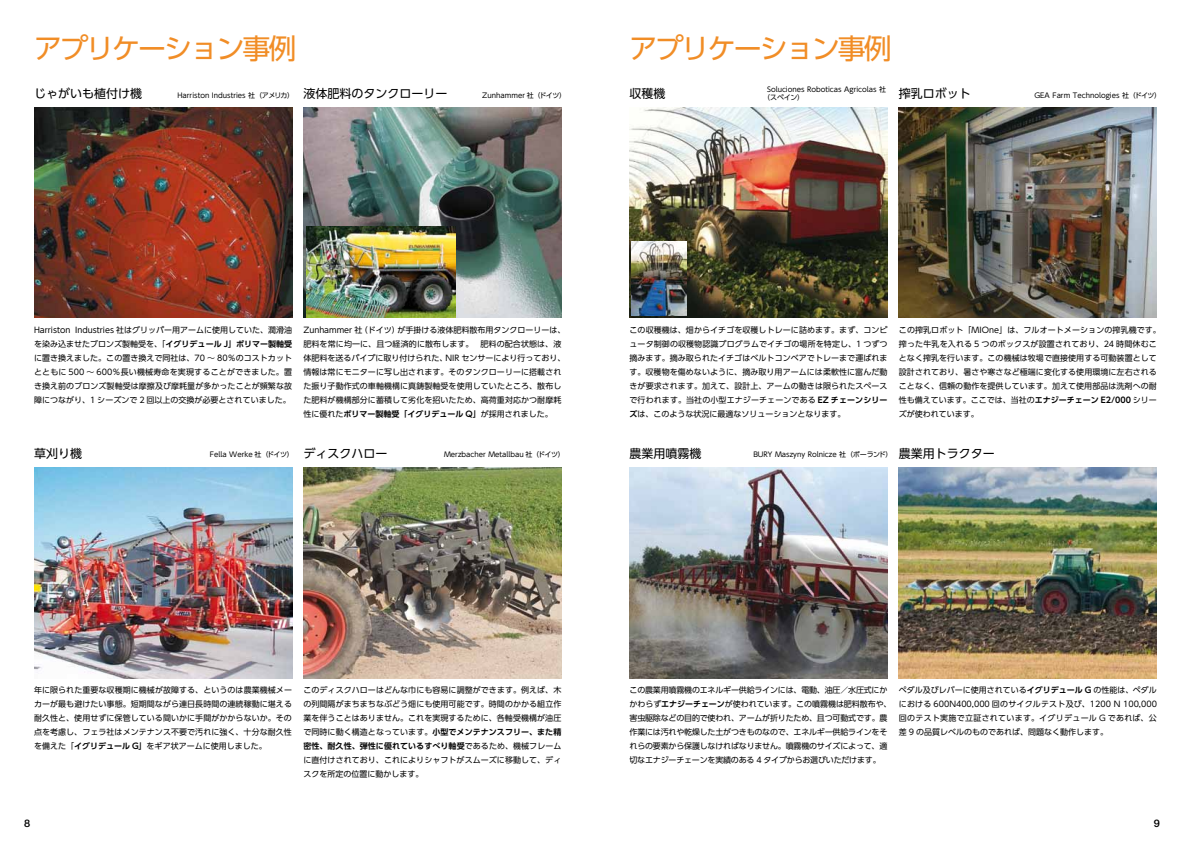
<style>
.page{position:relative;width:1191px;height:842px;background:#fff}
.page>*{position:absolute;margin:0;border:0;box-sizing:border-box;transform-origin:0 0}
.t1{font:28px "UD Shin Go Pro";letter-spacing:-.07em;color:#f18d26}
.t2{font:12px "UD Shin Go Pro";color:#000}
.t3{font:500 10.4px "Helvetica Neue";color:#000;scale:1.05 1}
.t4{font:8px/14px "UD Shin Go Pro";letter-spacing:.01em;color:#000;text-align:justify}
.t5{font:8px/14px "UD Shin Go Pro";letter-spacing:-.025em;color:#000}
.t6{font:700 8px "UD Shin Go Pro De";letter-spacing:.01em;color:#000}
.t7{font:7px "UD Shin Go Pro";color:#000}
.s1{font-family:"UD Shin Go Pro De";font-weight:700}
.s2{font-family:"UD Shin Go Pro";font-weight:400}
</style>
<div class="page">
<img style="left:303px;top:468px;width:258px;height:211px">
<img style="left:34px;top:108px;width:258px;height:209px">
<img style="left:629px;top:468px;width:258px;height:211px">
<img style="left:303px;top:108px;width:258px;height:209px">
<img style="left:306px;top:226px;width:150px;height:91px">
<img style="left:34px;top:468px;width:258px;height:211px">
<img style="left:629px;top:108px;width:258px;height:209px">
<img style="left:631px;top:242px;width:55px;height:73px">
<img style="left:899px;top:108px;width:258px;height:209px">
<img style="left:899px;top:468px;width:258px;height:211px">
<h1 class="t1" style="left:34px;top:25px;width:264px">アプリケーション事例</h1>
<h1 class="t1" style="left:629px;top:25px;width:264px">アプリケーション事例</h1>
<h2 class="t2" style="left:629px;top:84px;width:37px">収穫機</h2>
<p class="t7" style="left:767px;top:84px;width:121px">Soluciones Roboticas Agricolas 社</p>
<h2 class="t2" style="left:34px;top:84px;width:109px">じゃがいも植付け機</h2>
<h2 class="t2" style="left:303px;top:84px;width:145px">液体肥料のタンクローリー</h2>
<h2 class="t2" style="left:899px;top:84px;width:73px">搾乳ロボット</h2>
<p class="t7" style="left:177px;top:90px;width:118px">Harriston Industries 社（アメリカ）</p>
<p class="t7" style="left:482px;top:90px;width:85px">Zunhammer 社（ドイツ）</p>
<p class="t7" style="left:763px;top:92px;width:42px">（スペイン）</p>
<p class="t7" style="left:1034px;top:90px;width:128px">GEA Farm Technologies 社（ドイツ）</p>
<p class="t4" style="left:34px;top:323px;width:259px">Harriston Industries 社はグリッパー用アームに使用していた、潤滑油を染み込ませたブロンズ製軸受を、「<span class="s1">イグリデュール J」ポリマー製軸受</span>に置き換えました。この置き換えで同社は、70 ～ 80％のコストカットとともに 500 ～ 600％長い機械寿命を実現することができました。置き換え前のブロンズ製軸受は摩擦及び摩耗量が多かったことが頻繁な故障につながり、1 シーズンで 2 回以上の交換が必要とされていました。</p>
<p class="t4" style="left:303px;top:323px;width:263px;text-align:left">Zunhammer 社（ドイツ）が手掛ける液体肥料散布用タンクローリーは、肥料を常に均一に、且つ経済的に散布します。 肥料の配合状態は、液体肥料を送るパイプに取り付けられた、NIR センサーにより行っており、情報は常にモニターに写し出されます。そのタンクローリーに搭載された振り子動作式の車軸機構に真鋳製軸受を使用していたところ、散布した肥料が機構部分に蓄積して劣化を招いたため、高荷重対応かつ耐摩耗</p>
<p class="t6" style="left:303px;top:407px;width:251px"><span class="s2">性に優れた</span>ポリマー製軸受「イグリデュール Q」<span class="s2">が採用されました。</span></p>
<p class="t4" style="left:629px;top:323px;width:260px">この収穫機は、畑からイチゴを収穫しトレーに詰めます。まず、コンピュータ制御の収穫物認識プログラムでイチゴの場所を特定し、1 つずつ摘みます。摘み取られたイチゴはベルトコンベアでトレーまで運ばれます。収穫物を傷めないように、摘み取り用アームには柔軟性に富んだ動きが要求されます。加えて、設計上、アームの動きは限られたスペースで行われます。当社の小型エナジーチェーンである <span class="s1">EZ チェーンシリーズ</span>は、このような状況に最適なソリューションとなります。</p>
<p class="t4" style="left:899px;top:323px;width:263px;text-align:left">この搾乳ロボット「MIOne」は、フルオートメーションの搾乳機です。搾った牛乳を入れる 5 つのボックスが設置されており、24 時間休むことなく搾乳を行います。この機械は牧場で直接使用する可動装置として設計されており、暑さや寒さなど極端に変化する使用環境に左右されることなく、信頼の動作を提供しています。加えて使用部品は洗剤への耐性も備えています。ここでは、当社の<span class="s1">エナジーチェーン E2/000</span> シリーズが使われています。</p>
<h2 class="t2" style="left:34px;top:444px;width:49px">草刈り機</h2>
<h2 class="t2" style="left:303px;top:444px;width:85px">ディスクハロー</h2>
<h2 class="t2" style="left:629px;top:444px;width:73px">農業用噴霧機</h2>
<p class="t7" style="left:210px;top:448px;width:85px">Fella Werke 社（ドイツ）</p>
<p class="t7" style="left:444px;top:448px;width:122px">Merzbacher Metallbau 社（ドイツ）</p>
<p class="t7" style="left:753px;top:448px;width:140px">BURY Maszyny Rolnicze 社（ポーランド）</p>
<h2 class="t2" style="left:899px;top:444px;width:97px">農業用トラクター</h2>
<p class="t4" style="left:34px;top:683px;width:259px">年に限られた重要な収穫期に機械が故障する、というのは農業機械メーカーが最も避けたい事態。短期間ながら連日長時間の連続稼動に堪える耐久性と、使用せずに保管している間いかに手間がかからないか。その点を考慮し、フェラ社はメンテナンス不要で汚れに強く、十分な耐久性を備えた「<span class="s1">イグリデュール G」</span>をギア状アームに使用しました。</p>
<p class="t4" style="left:303px;top:683px;width:259px">このディスクハローはどんな巾にも容易に調整ができます。例えば、木の列間隔がまちまちなぶどう畑にも使用可能です。時間のかかる組立作業を伴うことはありません。これを実現するために、各軸受機構が油圧で同時に動く構造となっています。<span class="s1">小型でメンテナンスフリー、また精</span></p>
<p class="t6" style="left:303px;top:739px;width:260px">密性、耐久性、弾性に優れているすべり軸受<span class="s2">であるため、機械フレーム</span></p>
<p class="t4" style="left:303px;top:753px;width:259px">に直付けされており、これによりシャフトがスムーズに移動して、ディスクを所定の位置に動かします。</p>
<p class="t5" style="left:629px;top:683px;width:263px">この農業用噴霧機のエネルギー供給ラインには、電動、油圧／水圧式にかかわらず<span class="s1">エナジーチェーン</span>が使われています。この噴霧機は肥料散布や、害虫駆除などの目的で使われ、アームが折りたため、且つ可動式です。農作業には汚れや乾燥した土がつきものなので、エネルギー供給ラインをそれらの要素から保護しなければなりません。噴霧機のサイズによって、適切なエナジーチェーンを実績のある 4 タイプからお選びいただけます。</p>
<p class="t4" style="left:899px;top:683px;width:259px">ペダル及びレバーに使用されている<span class="s1">イグリデュール G</span> の性能は、ペダルにおける 600N400,000 回のサイクルテスト及び、1200 Ｎ 100,000回のテスト実施で立証されています。イグリデュール G であれば、公差 9 の品質レベルのものであれば、問題なく動作します。</p>
<h3 class="t3" style="left:24px;top:817px;width:7px">8</h3>
<h3 class="t3" style="left:1153px;top:817px;width:7px">9</h3>
</div>
